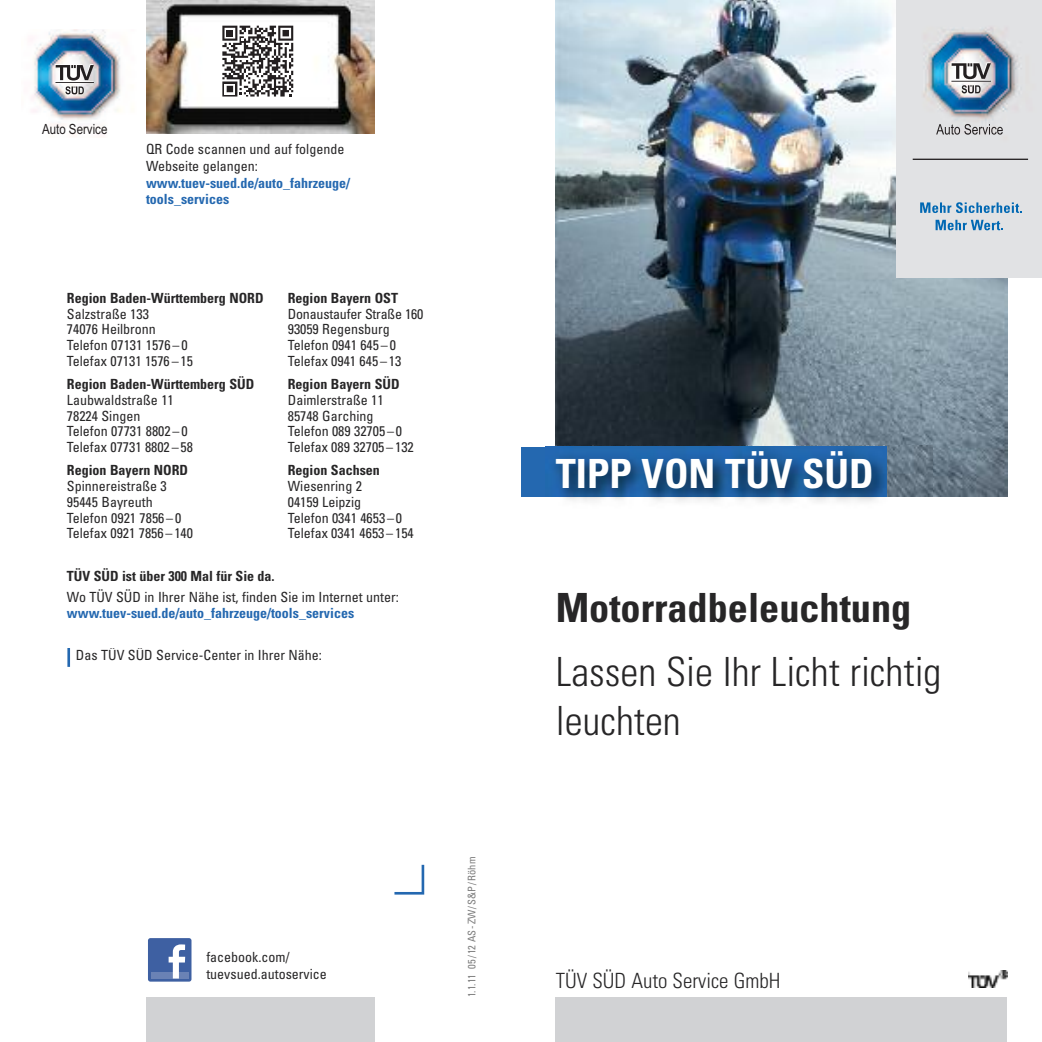
<style>
.page{position:relative;width:1042px;height:1042px;background:#fff}
.page>*{position:absolute;margin:0;border:0;box-sizing:border-box;transform-origin:0 0}
.t1{font:300 condensed 40.25px/49px "Univers";color:#272627}
.t2{font:700 condensed 40.25px "Univers";color:#272627}
.t3{font:700 condensed 40.25px "Univers";color:#fff}
.t4{font:300 condensed 21px "Univers";color:#272627}
.t5{font:condensed 14px/15.8px "Univers";color:#272627}
.t6{font:700 condensed 14px "Univers";color:#272627}
.t7{font:700 condensed 14px/16.8px "Univers";color:#2468b0}
.t8{font:14px "Arial Narrow";color:#231f20}
.t9{font:condensed 10.5px "Univers";color:#7d7d7d}
</style>
<div class="page">
<img style="left:31px;top:29px;width:90px;height:97px">
<svg style="left:55px;top:64px;width:39px;height:30px"></svg>
<div style="left:146px;top:997px;width:229px;height:45px;background:#d1d2d4"></div>
<img style="left:556px;top:0;width:451px;height:496px">
<div style="left:556px;top:997px;width:451px;height:45px;background:#d1d2d4"></div>
<img style="left:968px;top:970px;width:39px;height:17px">
<img style="left:896px;top:0;width:146px;height:277px">
<hr style="left:912px;top:159px;width:116px;height:1px;background:#231f20">
<svg style="left:920px;top:202px;width:102px;height:11px"></svg>
<svg style="left:935px;top:220px;width:68px;height:10px"></svg>
<svg style="left:950px;top:62px;width:41px;height:31px"></svg>
<svg style="left:936px;top:124px;width:67px;height:11px"></svg>
<div style="left:521px;top:447px;width:365px;height:49px;background:#2468b0"></div>
<img style="left:546px;top:446px;width:386px;height:56px">
<img style="left:556px;top:446px;width:330px;height:1px">
<img style="left:146px;top:0;width:229px;height:134px">
<svg style="left:67px;top:648px;width:4px;height:19px"></svg>
<svg style="left:394px;top:864px;width:31px;height:31px"></svg>
<div style="left:148px;top:938px;width:43px;height:43px;background:#3e60a2;border-radius:2px"></div>
<div style="left:151px;top:972px;width:37px;height:6px;background:#6a82b5"></div>
<svg style="left:169px;top:944px;width:16px;height:34px"></svg>
<div style="left:220px;top:24px;width:79px;height:75px;background:#fff"></div>
<svg style="left:222px;top:25px;width:72px;height:68px"></svg>
<svg style="left:222px;top:26px;width:71px;height:71px"></svg>
<p class="t8" style="left:42px;top:121px;width:67px">Auto Service</p>
<p class="t5" style="left:146px;top:142px;width:200px;line-height:16.8px">QR Code scannen und auf folgende<br>Webseite gelangen:</p>
<p class="t7" style="left:146px;top:175px;width:206px">www.tuev-sued.de/auto_fahrzeuge/ tools_services</p>
<p class="t6" style="left:67px;top:293px;width:198px">Region Baden-Württemberg NORD</p>
<p class="t5" style="left:67px;top:307px;width:128px">Salzstraße 133<br>74076 Heilbronn<br>Telefon 07131 1576– 0<br>Telefax 07131 1576– 15</p>
<p class="t6" style="left:67px;top:379px;width:189px">Region Baden-Württemberg SÜD</p>
<p class="t5" style="left:67px;top:393px;width:128px">Laubwaldstraße 11<br>78224 Singen<br>Telefon 07731 8802– 0<br>Telefax 07731 8802– 58</p>
<p class="t6" style="left:67px;top:465px;width:123px">Region Bayern NORD</p>
<p class="t5" style="left:67px;top:479px;width:128px">Spinnereistraße 3<br>95445 Bayreuth<br>Telefon 0921 7856– 0<br>Telefax 0921 7856– 140</p>
<p class="t6" style="left:288px;top:293px;width:112px">Region Bayern OST</p>
<p class="t5" style="left:288px;top:307px;width:137px">Donaustaufer Straße 160<br>93059 Regensburg<br>Telefon 0941 645–0<br>Telefax 0941 645– 13</p>
<p class="t6" style="left:288px;top:379px;width:113px">Region Bayern SÜD</p>
<p class="t5" style="left:288px;top:393px;width:128px">Daimlerstraße 11<br>85748 Garching<br>Telefon 089 32705– 0<br>Telefax 089 32705– 132</p>
<p class="t6" style="left:288px;top:465px;width:94px">Region Sachsen</p>
<p class="t5" style="left:288px;top:479px;width:128px">Wiesenring 2<br>04159 Leipzig<br>Telefon 0341 4653–0<br>Telefax 0341 4653– 154</p>
<p class="t6" style="left:67px;top:571px;width:209px">TÜV SÜD ist über 300 Mal für Sie da.</p>
<p class="t5" style="left:67px;top:590px;width:333px">Wo TÜV SÜD in Ihrer Nähe ist, finden Sie im Internet unter:</p>
<p class="t7" style="left:67px;top:605px;width:289px">www.tuev-sued.de/auto_fahrzeuge/tools_services</p>
<p class="t5" style="left:76px;top:648px;width:248px">Das TÜV SÜD Service-Center in Ihrer Nähe:</p>
<p class="t5" style="left:206px;top:949px;width:122px;line-height:17.5px">facebook.com/ tuevsued.autoservice</p>
<p class="t9" style="left:468px;top:997px;width:142px;rotate:-90deg">1.1.11 05/12 AS-ZW/S&amp;P/Röhm</p>
<h1 class="t3" style="left:556px;top:459px;width:319px">TIPP VON TÜV SÜD</h1>
<h1 class="t2" style="left:556px;top:593px;width:357px">Motorradbeleuchtung</h1>
<h1 class="t1" style="left:556px;top:651px;width:387px">Lassen Sie Ihr Licht richtig leuchten</h1>
<h2 class="t4" style="left:556px;top:972px;width:226px">TÜV SÜD Auto Service GmbH</h2>
</div>
